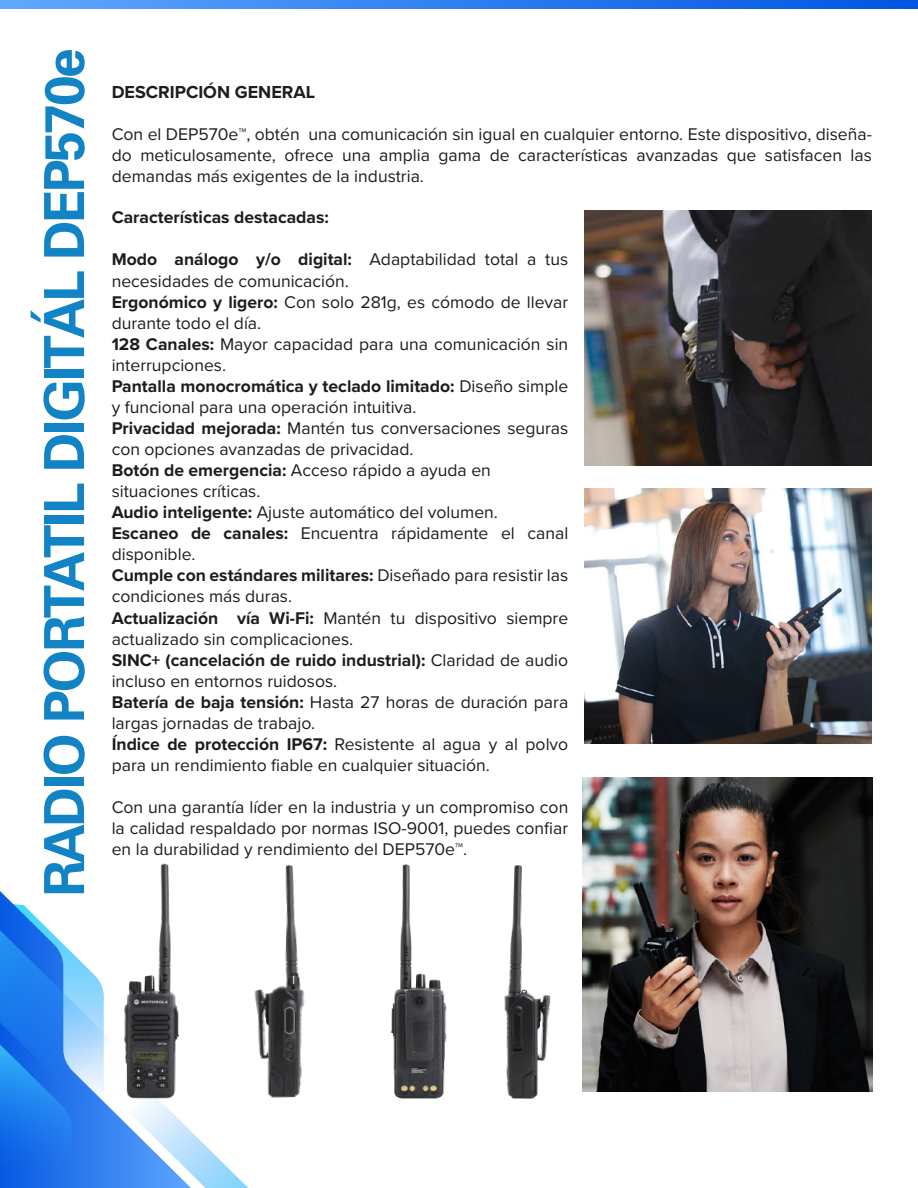
<style>
.page{position:relative;width:918px;height:1188px;background:#fff}
.page>*{position:absolute;margin:0;border:0;box-sizing:border-box;transform-origin:0 0}
.t1{font:55.5px "Zurich Bold BT";letter-spacing:-.05em;color:#1284c5}
.t2{font:700 18px "Proxima Nova";color:#1d1d1b}
.t3{font:17.55px/21px "Proxima Nova";color:#1d1d1b;text-align:justify}
.t4{font:700 17.55px "Proxima Nova";color:#1d1d1b}
.s1{font-weight:700}
</style>
<div class="page">
<svg style="left:0;top:903px;width:248px;height:285px"></svg>
<svg style="left:0;top:0;width:918px;height:9px;background:#307eef"></svg>
<img style="left:115px;top:863px;width:71px;height:248px">
<img style="left:254px;top:864px;width:51px;height:234px">
<img style="left:390px;top:864px;width:57px;height:235px">
<img style="left:504px;top:865px;width:47px;height:234px">
<img style="left:585px;top:211px;width:287px;height:254px">
<img style="left:585px;top:489px;width:287px;height:254px">
<img style="left:582px;top:777px;width:290px;height:314px">
<h1 class="t1" style="left:31px;top:897px;width:851px;rotate:-90deg">RADIO PORTATIL DIGITÁL DEP570e</h1>
<p class="t2" style="left:112px;top:78px;width:205px">DESCRIPCIÓN GENERAL</p>
<p class="t3" style="left:112px;top:123px;width:762px">Con el DEP570e™, obtén una comunicación sin igual en cualquier entorno. Este dispositivo, diseña&shy;do meticulosamente, ofrece una amplia gama de características avanzadas que satisfacen las demandas más exigentes de la industria.</p>
<p class="t4" style="left:112px;top:204px;width:219px">Características destacadas:</p>
<p class="t3" style="left:112px;top:248px;width:458px;text-align:left"><span class="s1">Modo análogo y/o digital:</span> Adaptabilidad total a tus necesidades de comunicación.<br><span class="s1">Ergonómico y ligero:</span> Con solo 281g, es cómodo de llevar durante todo el día.<br><span class="s1">128 Canales:</span> Mayor capacidad para una comunicación sin interrupciones.<br><span class="s1">Pantalla monocromática y teclado limitado:</span> Diseño simple y funcional para una operación intuitiva.<br><span class="s1">Privacidad mejorada:</span> Mantén tus conversaciones seguras con opciones avanzadas de privacidad.<br><span class="s1">Botón de emergencia:</span> Acceso rápido a ayuda en situaciones críticas.<br><span class="s1">Audio inteligente:</span> Ajuste automático del volumen.<br><span class="s1">Escaneo de canales:</span> Encuentra rápidamente el canal disponible.<br><span class="s1">Cumple con estándares militares:</span> Diseñado para resistir las condiciones más duras.<br><span class="s1">Actualización vía Wi-Fi:</span> Mantén tu dispositivo siempre actualizado sin complicaciones.<br><span class="s1">SINC+ (cancelación de ruido industrial):</span> Claridad de audio incluso en entornos ruidosos.<br><span class="s1">Batería de baja tensión:</span> Hasta 27 horas de duración para largas jornadas de trabajo.<br><span class="s1">Índice de protección IP67:</span> Resistente al agua y al polvo para un rendimiento fiable en cualquier situación.</p>
<p class="t3" style="left:112px;top:796px;width:458px">Con una garantía líder en la industria y un compromiso con la calidad respaldado por normas ISO-9001, puedes confiar en la durabilidad y rendimiento del DEP570e™.</p>
</div>
